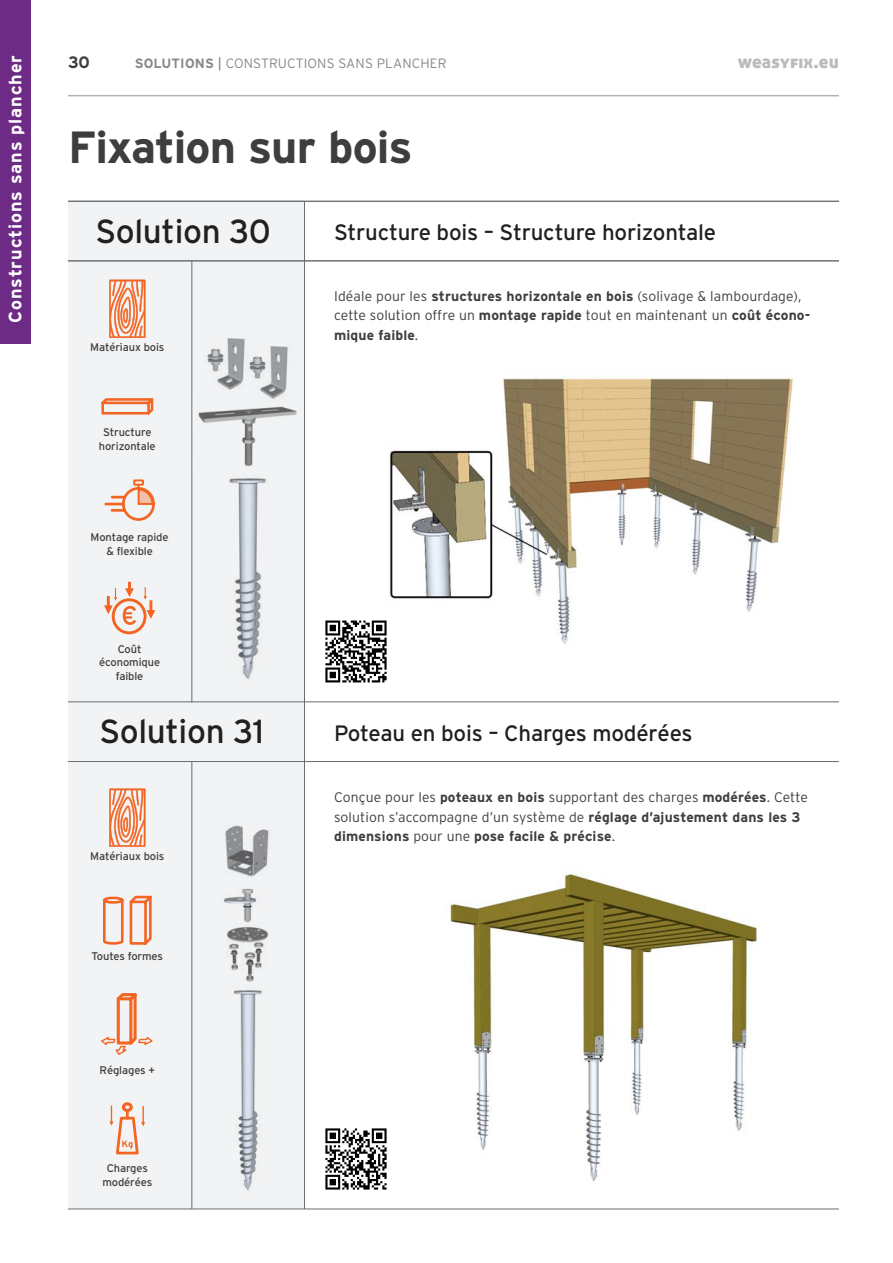
<style>
.page{position:relative;width:893px;height:1263px;background:#fff}
.page>*{position:absolute;margin:0;border:0;box-sizing:border-box;transform-origin:0 0}
.t1{font:700 45px "Interstate";letter-spacing:-.02em;color:#3e3e3f}
.t2{font:33.3px "Interstate";letter-spacing:-.01em;color:#231f20}
.t3{font:22.2px "Interstate";letter-spacing:-.01em;color:#231f20}
.t4{font:700 18px "Interstate";letter-spacing:.05em;color:#fff}
.t5{font:18px "Aller Display";letter-spacing:.005em;color:#babbbe}
.t6{font:700 16.5px "Interstate";color:#3e3e3f}
.t7{font:300 13.95px/19.5px "Interstate";letter-spacing:.01em;color:#3e3e3f}
.t8{font:300 13.5px "Interstate";letter-spacing:.01em;color:#87898c}
.t9{font:11.1px/13.4px "Interstate";letter-spacing:-.01em;color:#3e3e3f;text-align:center}
.s1{font-weight:700}
.s2{font-weight:400}
</style>
<div class="page">
<div style="left:68px;top:201px;width:236px;height:1008px;background:#f2f3f4"></div>
<hr style="left:68px;top:761px;width:771px;height:1px;background:#6c6d70">
<hr style="left:68px;top:1208px;width:771px;height:1px;background:#6c6d70">
<img style="left:325px;top:1128px;width:62px;height:62px">
<img style="left:325px;top:620px;width:62px;height:63px">
<div style="left:0;top:0;width:30px;height:344px;background:#6d2b86"></div>
<img style="left:376px;top:377px;width:417px;height:279px">
<img style="left:450px;top:867px;width:308px;height:315px">
<hr style="left:68px;top:95px;width:771px;height:1px;background:#3e3e3f">
<hr style="left:304px;top:201px;width:1px;height:1008px;background:#6c6d70">
<hr style="left:191px;top:261px;width:1px;height:441px;background:#6c6d70">
<hr style="left:191px;top:761px;width:1px;height:448px;background:#6c6d70">
<svg style="left:109px;top:280px;width:37px;height:58px"></svg>
<svg style="left:101px;top:398px;width:52px;height:17px"></svg>
<svg style="left:109px;top:788px;width:37px;height:59px"></svg>
<svg style="left:103px;top:896px;width:49px;height:49px"></svg>
<svg style="left:109px;top:1102px;width:36px;height:53px"></svg>
<div style="left:112px;top:598px;width:35px;height:36px;border:3px solid #f26522;border-radius:50%"></div>
<svg style="left:123px;top:606px;width:13px;height:19px"></svg>
<svg style="left:125px;top:582px;width:9px;height:15px"></svg>
<svg style="left:104px;top:588px;width:13px;height:26px"></svg>
<svg style="left:144px;top:587px;width:11px;height:32px"></svg>
<div style="left:122px;top:487px;width:33px;height:34px;border:3px solid #f26522;border-radius:50%"></div>
<div style="left:133px;top:479px;width:11px;height:7px;border:2px solid #f26522"></div>
<svg style="left:106px;top:496px;width:19px;height:16px"></svg>
<svg style="left:137px;top:485px;width:17px;height:21px"></svg>
<svg style="left:101px;top:993px;width:52px;height:62px"></svg>
<img style="left:229px;top:478px;width:38px;height:202px">
<img style="left:217px;top:338px;width:28px;height:52px">
<img style="left:260px;top:346px;width:28px;height:48px">
<img style="left:236px;top:352px;width:43px;height:32px">
<img style="left:207px;top:344px;width:30px;height:33px">
<img style="left:198px;top:394px;width:99px;height:73px">
<img style="left:234px;top:990px;width:29px;height:201px">
<img style="left:224px;top:888px;width:45px;height:94px">
<img style="left:225px;top:825px;width:44px;height:52px">
<hr style="left:68px;top:701px;width:771px;height:1px;background:#6c6d70">
<div style="left:435px;top:1030px;width:35px;height:26px;background:#fff"></div>
<hr style="left:68px;top:260px;width:771px;height:1px;background:#6c6d70">
<hr style="left:68px;top:201px;width:771px;height:1px;background:#6c6d70">
<p class="t4" style="left:5px;top:323px;width:269px;rotate:-90deg">Constructions sans plancher</p>
<p class="t6" style="left:68px;top:53px;width:23px">30</p>
<p class="t8" style="left:135px;top:56px;width:314px"><span class="s1">SOLUTIONS</span> <span class="s2">|</span> CONSTRUCTIONS SANS PLANCHER</p>
<p class="t5" style="left:738px;top:51px;width:103px">weasyfix.eu</p>
<p class="t1" style="left:68px;top:122px;width:346px">Fixation sur bois</p>
<p class="t2" style="left:96px;top:213px;width:177px">Solution 30</p>
<p class="t9" style="left:90px;top:341px;width:76px">Matériaux bois</p>
<p class="t9" style="left:99px;top:426px;width:58px">Structure horizontale</p>
<p class="t9" style="left:91px;top:531px;width:80px">Montage rapide &amp; flexible</p>
<p class="t9" style="left:99px;top:642px;width:63px">Coût économique faible</p>
<p class="t2" style="left:100px;top:713px;width:166px">Solution 31</p>
<p class="t9" style="left:90px;top:850px;width:76px">Matériaux bois</p>
<p class="t9" style="left:92px;top:949px;width:73px">Toutes formes</p>
<p class="t9" style="left:99px;top:1063px;width:57px">Réglages +</p>
<p class="t9" style="left:102px;top:1161px;width:51px">Charges modérées</p>
<p class="t3" style="left:334px;top:220px;width:384px">Structure bois – Structure horizontale</p>
<p class="t7" style="left:334px;top:286px;width:478px">Idéale pour les <span class="s1">structures horizontale en bois</span> (solivage &amp; lambourdage), cette solution offre un <span class="s1">montage rapide</span> tout en maintenant un <span class="s1">coût écono&shy;mique faible</span>.</p>
<p class="t3" style="left:334px;top:721px;width:360px">Poteau en bois – Charges modérées</p>
<p class="t7" style="left:334px;top:787px;width:475px">Conçue pour les <span class="s1">poteaux en bois</span> supportant des charges <span class="s1">modérées</span>. Cette solution s’accompagne d’un système de <span class="s1">réglage d’ajustement dans les 3 dimensions</span> pour une <span class="s1">pose facile &amp; précise</span>.</p>
</div>
